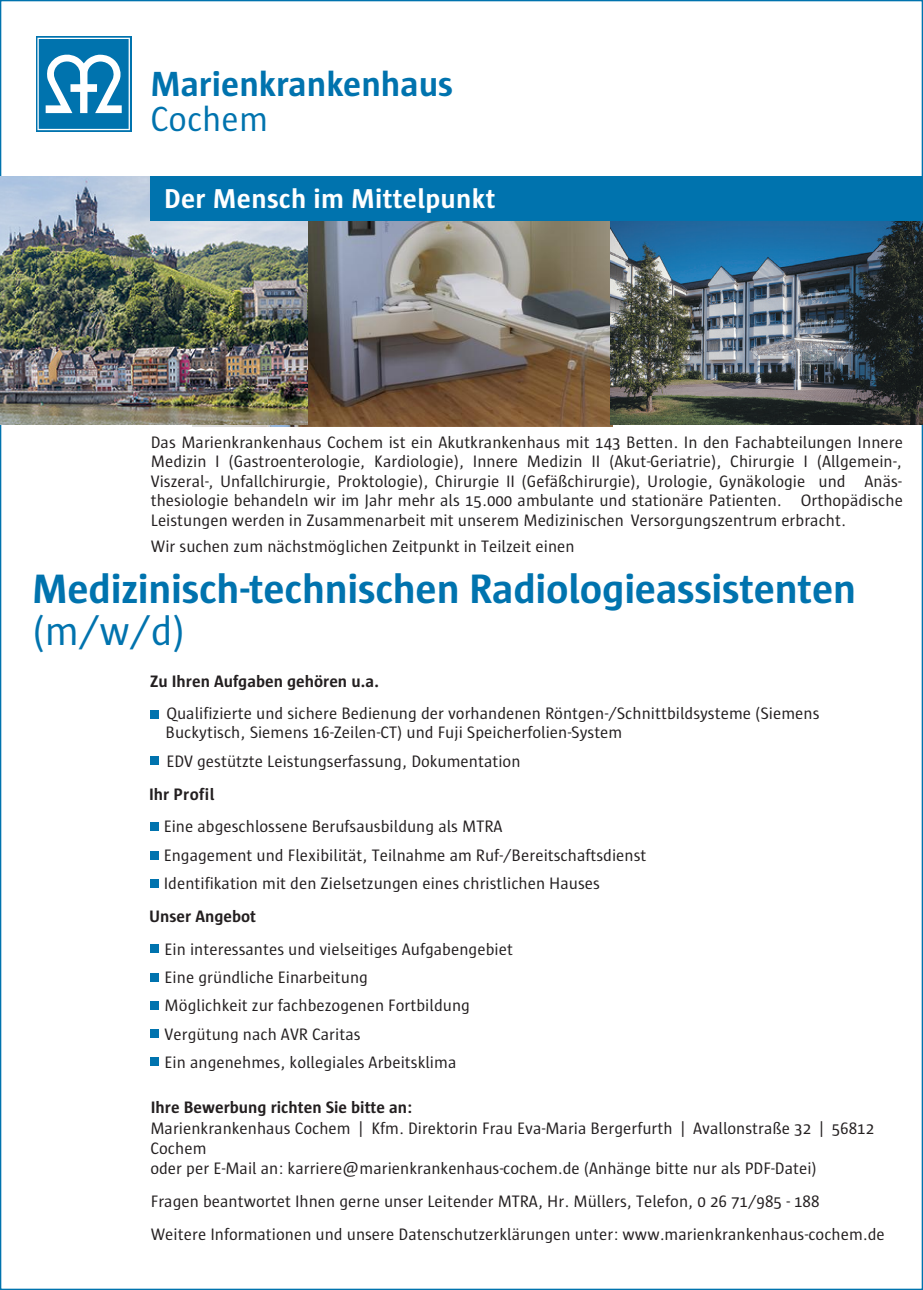
<style>
.page{position:relative;width:923px;height:1290px;background:#fff}
.page>*{position:absolute;margin:0;border:0;box-sizing:border-box;transform-origin:0 0}
.t1{font:700 42px/42px "Sun";letter-spacing:-.005em;color:#0073ae}
.t2{font:700 35.7px "Sun";color:#0073ae}
.t3{font:35.7px "Sun";color:#0073ae}
.t4{font:700 27.82px "Sun";letter-spacing:.01em;color:#fff}
.copy_sun10{font:16.97px/28.3px "Sun";color:#231f20}
.copy_sun10-2{font:700 16.97px "Sun";color:#231f20}
.copy_sun10-3{font:700 16.97px "Sun";letter-spacing:.025em;color:#231f20}
.s1{font-weight:400}
.s2{font-weight:700}
</style>
<div class="page">
<img style="left:192px;top:221px;width:421px;height:205px">
<img style="left:610px;top:221px;width:313px;height:204px">
<img style="left:0;top:177px;width:308px;height:248px">
<div style="left:151px;top:822px;width:8px;height:9px;background:#0073ae"></div>
<div style="left:151px;top:851px;width:8px;height:8px;background:#0073ae"></div>
<div style="left:36px;top:36px;width:95px;height:95px;background:#499bc5"></div>
<svg style="left:37px;top:38px;width:93px;height:92px;background:#4699c4"></svg>
<div style="left:150px;top:177px;width:773px;height:44px;background:#0073ae"></div>
<div style="left:150px;top:710px;width:9px;height:8px;background:#0073ae"></div>
<div style="left:150px;top:756px;width:9px;height:9px;background:#0073ae"></div>
<div style="left:150px;top:945px;width:9px;height:8px;background:#0073ae"></div>
<div style="left:150px;top:1001px;width:9px;height:8px;background:#0073ae"></div>
<div style="left:150px;top:1029px;width:9px;height:9px;background:#0073ae"></div>
<div style="left:151px;top:879px;width:8px;height:8px;background:#0073ae"></div>
<div style="left:150px;top:973px;width:9px;height:8px;background:#0073ae"></div>
<div style="left:150px;top:1057px;width:9px;height:9px;background:#0073ae"></div>
<p class="t2" style="left:150px;top:64px;width:304px">Marienkrankenhaus</p>
<p class="t3" style="left:150px;top:100px;width:119px">Cochem</p>
<h3 class="t4" style="left:164px;top:183px;width:333px">Der Mensch im Mittelpunkt</h3>
<p class="copy_sun10" style="left:151px;top:432px;width:753px;line-height:19.6px;text-align:justify">Das Marienkrankenhaus Cochem ist ein Akutkrankenhaus mit 143 Betten. In den Fachabteilungen Innere Medizin I (Gastroenterologie, Kardiologie), Innere Medizin II (Akut-Geriatrie), Chirurgie I (Allgemein-, Viszeral-, Unfallchirurgie, Proktologie), Chirurgie II (Gefäßchirurgie), Urologie, Gynäkologie und Anäs&shy;thesiologie behandeln wir im Jahr mehr als 15.000 ambulante und stationäre Patienten. Orthopädische Leistungen werden in Zusammenarbeit mit unserem Medizinischen Versorgungszentrum erbracht.</p>
<p class="copy_sun10" style="left:151px;top:532px;width:425px">Wir suchen zum nächstmöglichen Zeitpunkt in Teilzeit einen</p>
<p class="t1" style="left:32px;top:568px;width:825px">Medizinisch-technischen Radiologieassistenten <span class="s1">(m/w/d)</span></p>
<p class="copy_sun10-2" style="left:150px;top:672px;width:230px">Zu Ihren Aufgaben gehören u.a.</p>
<p class="copy_sun10" style="left:166px;top:703px;width:655px;line-height:19.6px">Qualifizierte und sichere Bedienung der vorhandenen Röntgen-/Schnittbildsysteme (Siemens<br>Buckytisch, Siemens 16-Zeilen-CT) und Fuji Speicherfolien-System</p>
<p class="copy_sun10" style="left:166px;top:747px;width:355px">EDV gestützte Leistungserfassung, Dokumentation</p>
<p class="copy_sun10-3" style="left:149px;top:784px;width:67px">Ihr Profil</p>
<p class="copy_sun10" style="left:164px;top:813px;width:484px">Eine abgeschlossene Berufsausbildung als MTRA<br>Engagement und Flexibilität, Teilnahme am Ruf-/Bereitschaftsdienst<br>Identifikation mit den Zielsetzungen eines christlichen Hauses</p>
<p class="copy_sun10-2" style="left:149px;top:907px;width:109px">Unser Angebot</p>
<p class="copy_sun10" style="left:165px;top:935px;width:350px">Ein interessantes und vielseitiges Aufgabengebiet Eine gründliche Einarbeitung<br>Möglichkeit zur fachbezogenen Fortbildung Vergütung nach AVR Caritas<br>Ein angenehmes, kollegiales Arbeitsklima</p>
<p class="copy_sun10" style="left:150px;top:1097px;width:725px;line-height:20.3px"><span class="s2">Ihre Bewerbung richten Sie bitte an:<br></span>Marienkrankenhaus Cochem | Kfm. Direktorin Frau Eva-Maria Bergerfurth | Avallonstraße 32 | 56812<br>Cochem<br>oder per E-Mail an: karriere@marienkrankenhaus-cochem.de (Anhänge bitte nur als PDF-Datei)</p>
<p class="copy_sun10" style="left:151px;top:1185px;width:735px;line-height:32.6px">Fragen beantwortet Ihnen gerne unser Leitender MTRA, Hr. Müllers, Telefon, 0 26 71/985 - 188<br>Weitere Informationen und unsere Datenschutzerklärungen unter: www.marienkrankenhaus-cochem.de</p>
</div>
